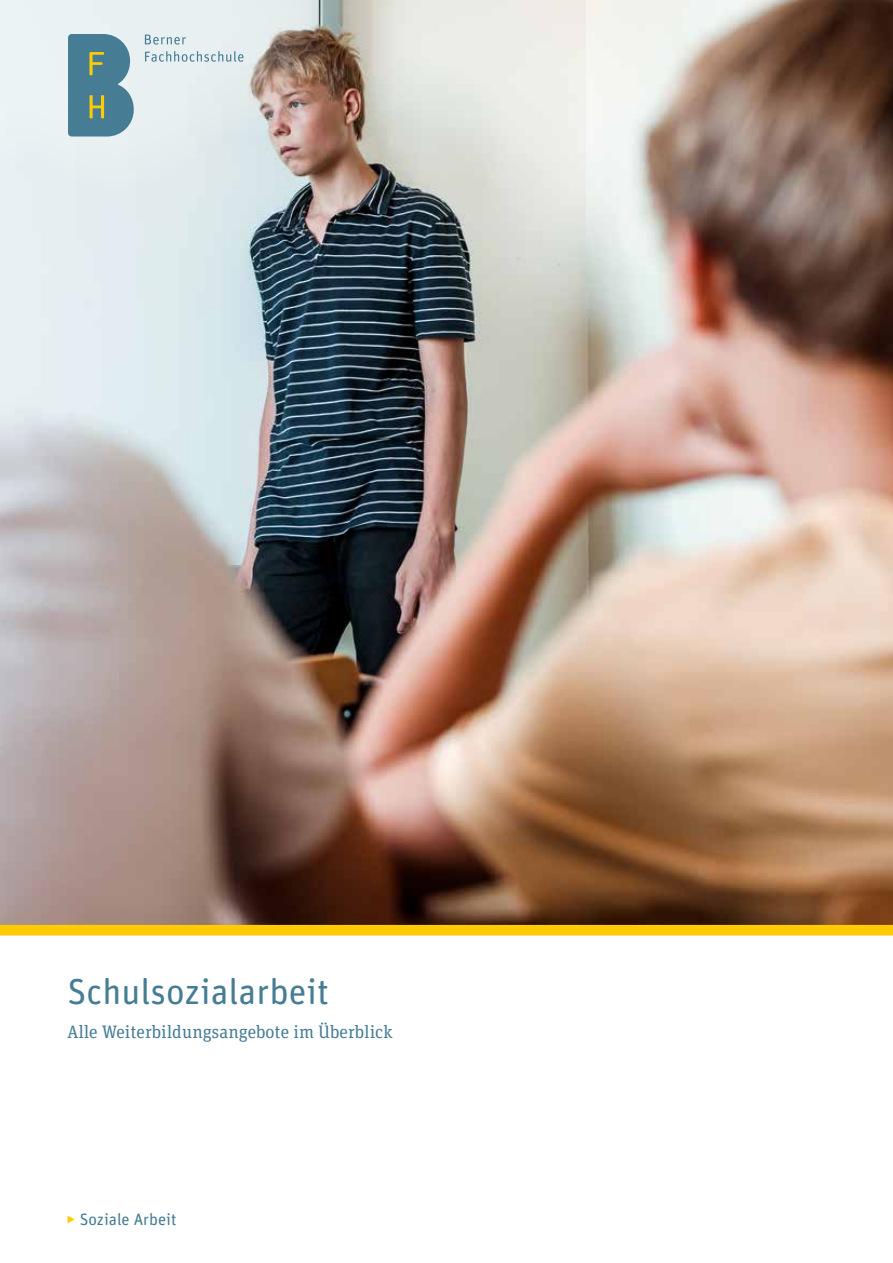
<style>
.page{position:relative;width:893px;height:1263px;background:#fff}
.page>*{position:absolute;margin:0;border:0;box-sizing:border-box;transform-origin:0 0}
.t1{font:36px "Unit Rounded Pro";color:#467d95}
.t2{font:18px "Unit Slab Pro";color:#467d95}
.t3{font:16.5px "Unit Rounded Pro";color:#467d95}
.s1{color:#fc0}
</style>
<div class="page">
<img style="left:0;top:0;width:893px;height:925px">
<div style="left:0;top:925px;width:893px;height:10px;background:#fc0"></div>
<svg style="left:0;top:0;width:361px;height:196px;background:#d2d0ce"></svg>
<svg style="left:68px;top:34px;width:66px;height:103px;background:#608d98"></svg>
<svg style="left:145px;top:35px;width:41px;height:10px"></svg>
<svg style="left:145px;top:51px;width:99px;height:11px"></svg>
<h1 class="t1" style="left:68px;top:966px;width:263px">Schulsozialarbeit</h1>
<p class="t2" style="left:68px;top:1019px;width:327px">Alle Weiterbildungsangebote im Überblick</p>
<p class="t3" style="left:66px;top:1207px;width:112px"><span class="s1">‣</span> Soziale Arbeit</p>
</div>
